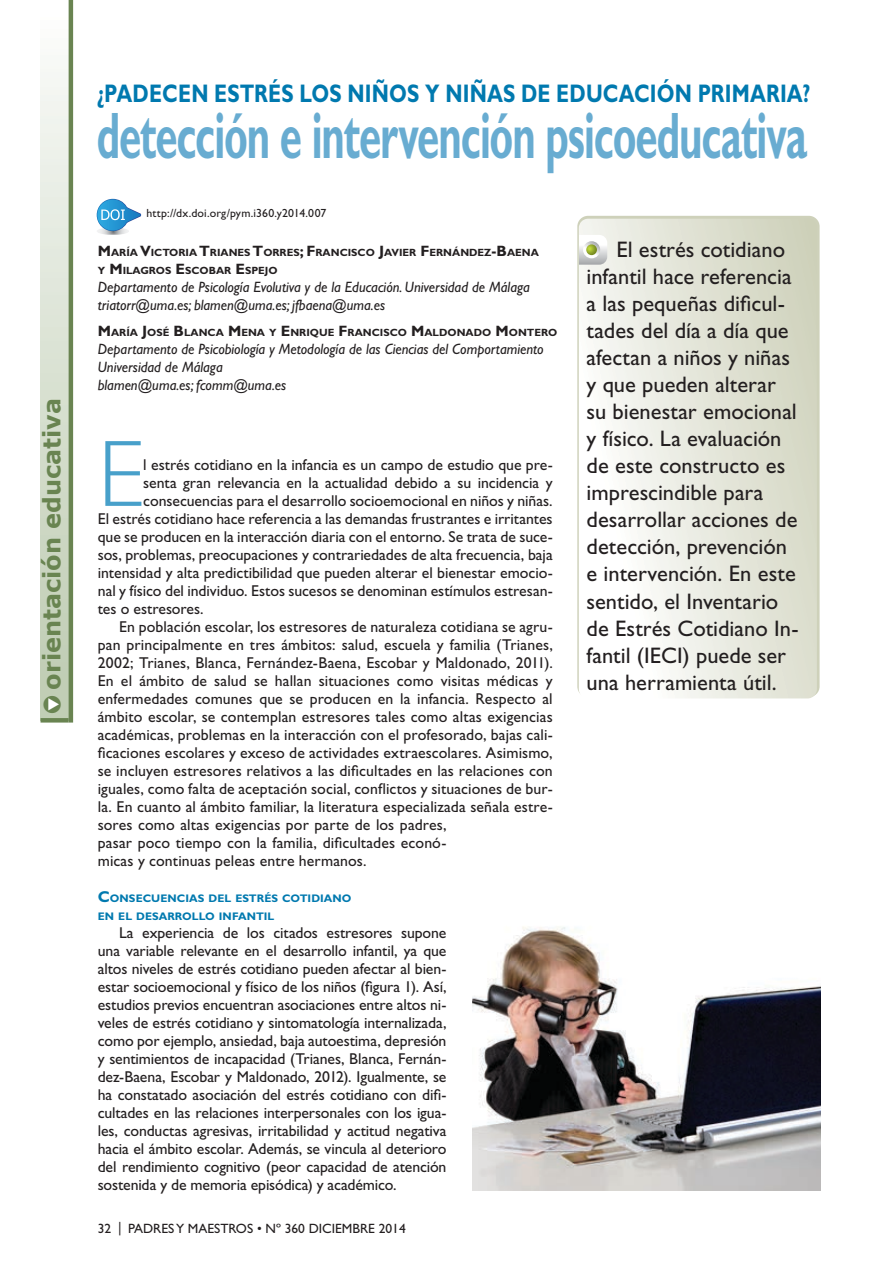
<style>
.page{position:relative;width:893px;height:1263px;background:#fff}
.page>*{position:absolute;margin:0;border:0;box-sizing:border-box;transform-origin:0 0}
.t1{font:300 94.95px "Gill Sans Std";color:#48a0ca}
.t2{font:700 66px "Gill Sans Std";letter-spacing:-.03em;color:#68acd1;scale:.61 1}
.t3{font:700 25.5px "Gill Sans Std";letter-spacing:.005em;color:#0079af;scale:.8 1}
.t4{font:700 24px "Verdana";color:#698451}
.t5{font:22.5px/27px "Gill Sans Std";color:#231f20}
.t6{font:15.75px/18px "Gill Sans Std";letter-spacing:.005em;color:#231f20;text-align:justify}
.t7{font:italic 15px/18px "Gill Sans Std";color:#231f20;scale:.96 1}
.t8{font:13.5px "Gill Sans Std";color:#231f20}
.t9{font:11.85px "Gill Sans Std";letter-spacing:.015em;color:#231f20}
.t10{font:700 10.95px/18px "Gill Sans Std";letter-spacing:.005em;color:#0079af}
.t11{font:700 10.5px/18px "Gill Sans Std";color:#231f20}
.s1{color:#fff}
.s2{font-size:15px}
.s3{font-size:15.75px}
</style>
<div class="page">
<div style="left:41px;top:0;width:30px;height:720px;background:linear-gradient(to bottom,#fbfcfb,#bccab0)"></div>
<hr style="left:41px;top:718px;width:28px;height:4px;background:#698451">
<hr style="left:69px;top:0;width:4px;height:722px;background:#698451">
<svg style="left:97px;top:199px;width:44px;height:36px"></svg>
<img style="left:472px;top:927px;width:349px;height:264px">
<div style="left:577px;top:216px;width:243px;height:481px;background:linear-gradient(to right,#d8dac8,#cdd0b9);border-radius:11px"></div>
<svg style="left:579px;top:219px;width:238px;height:479px"></svg>
<svg style="left:579px;top:235px;width:28px;height:30px"></svg>
<h3 class="t4" style="left:36px;top:714px;width:317px;rotate:-90deg"><span class="s1">▼</span>● orientación educativa</h3>
<h3 class="t3" style="left:97px;top:79px;width:690px">¿PADEC EN ESTRÉS LOS NI ÑOS Y NI ÑAS DE EDUCACIÓN</h3>
<h3 class="t3" style="left:698px;top:79px;width:142px">PRIMARIA?</h3>
<h2 class="t2" style="left:97px;top:97px;width:1166px">DETECCIÓN E INTERVENCIÓN PSICOEDUCATIVA</h2>
<p class="t9" style="left:146px;top:206px;width:182px">http://dx.doi.org/pym.i360.y2014.007</p>
<p class="t11" style="left:98px;top:243px;width:443px"><span class="s2">M</span>ARÍA <span class="s2">V</span>ICTORIA <span class="s2">T</span>RIANES <span class="s2">T</span>ORRES<span class="s2">; F</span> RANCISCO <span class="s2">J</span>AVIER <span class="s2">F</span> ERNÁNDEZ<span class="s2">-B</span>AENA<br>Y <span class="s2">M</span> ILAGROS <span class="s2">E</span>SCOBAR <span class="s2">E</span>SPEJO</p>
<p class="t7" style="left:98px;top:278px;width:452px">Departamento de Psicología Evolutiva y de la Educación. Universidad de Málaga triatorr@uma.es; blamen@uma.es; jfbaena@uma.es</p>
<p class="t11" style="left:98px;top:324px;width:461px"><span class="s2">M</span>ARÍA <span class="s2">J</span>OSÉ <span class="s2">B</span>LANCA <span class="s2">M</span> ENA Y <span class="s2">E</span> NRIQUE <span class="s2">F</span> RANCISCO <span class="s2">M</span>ALDONADO <span class="s2">M</span> ONTERO</p>
<p class="t7" style="left:98px;top:340px;width:466px">Departamento de Psicobiología y Metodología de las Ciencias del Comportamiento<br>Universidad de Málaga<br>blamen@uma.es; fcomm@uma.es</p>
<h1 class="t1" style="left:98px;top:421px;width:48px">E</h1>
<p class="t6" style="left:143px;top:456px;width:411px">l estrés cotidiano en la infancia es un campo de estudio que pre-</p>
<p class="t6" style="left:143px;top:474px;width:411px">senta gran relevancia en la actualidad debido a su incidencia y</p>
<p class="t6" style="left:143px;top:492px;width:411px">consecuencias para el desarrollo socioemocional en niños y niñas.</p>
<p class="t6" style="left:98px;top:510px;width:456px">El estrés cotidiano hace referencia a las demandas frustrantes e irritantes</p>
<p class="t6" style="left:98px;top:528px;width:456px">que se producen en la interacción diaria con el entorno. Se trata de suce-</p>
<p class="t6" style="left:98px;top:546px;width:457px">sos, problemas, preocupaciones y contrariedades de alta frecuencia, baja</p>
<p class="t6" style="left:98px;top:564px;width:456px">intensidad y alta predictibilidad que pueden alterar el bienestar emocio-</p>
<p class="t6" style="left:98px;top:582px;width:456px">nal y físico del individuo. Estos sucesos se denominan estímulos estresan-</p>
<p class="t6" style="left:98px;top:600px;width:107px">tes o estresores.</p>
<p class="t6" style="left:119px;top:618px;width:435px">En población escolar, los estresores de naturaleza cotidiana se agru-</p>
<p class="t6" style="left:98px;top:636px;width:457px">pan principalmente en tres ámbitos: salud, escuela y familia (Trianes,</p>
<p class="t6" style="left:98px;top:654px;width:456px">2002; Trianes, Blanca, Fernández-Baena, Escobar y Maldonado, 2011).</p>
<p class="t6" style="left:98px;top:672px;width:456px">En el ámbito de salud se hallan situaciones como visitas médicas y</p>
<p class="t6" style="left:98px;top:690px;width:456px">enfermedades comunes que se producen en la infancia. Respecto al</p>
<p class="t6" style="left:98px;top:708px;width:456px">ámbito escolar, se contemplan estresores tales como altas exigencias</p>
<p class="t6" style="left:98px;top:726px;width:456px">académicas, problemas en la interacción con el profesorado, bajas cali-</p>
<p class="t6" style="left:98px;top:744px;width:456px">ficaciones escolares y exceso de actividades extraescolares. Asimismo,</p>
<p class="t6" style="left:98px;top:762px;width:456px">se incluyen estresores relativos a las dificultades en las relaciones con</p>
<p class="t6" style="left:98px;top:780px;width:456px">iguales, como falta de aceptación social, conflictos y situaciones de bur-</p>
<p class="t6" style="left:98px;top:798px;width:456px">la. En cuanto al ámbito familiar, la literatura especializada señala estre-</p>
<p class="t6" style="left:98px;top:816px;width:350px">sores como altas exigencias por parte de los padres,</p>
<p class="t6" style="left:98px;top:834px;width:350px">pasar poco tiempo con la familia, dificultades econó-</p>
<p class="t6" style="left:98px;top:852px;width:270px">micas y continuas peleas entre hermanos.</p>
<p class="t10" style="left:98px;top:889px;width:255px"><span class="s3">C</span>ONSECUENCIAS DEL ESTRÉS COTIDIANO<br>EN EL DESARROLLO INFANTIL</p>
<p class="t6" style="left:98px;top:924px;width:350px;text-indent:21px">La experiencia de los citados estresores supone una variable relevante en el desarrollo infantil, ya que altos niveles de estrés cotidiano pueden afectar al bien&shy;estar socioemocional y físico de los niños (figura 1). Así, estudios previos encuentran asociaciones entre altos ni&shy;veles de estrés cotidiano y sintomatología internalizada, como por ejemplo, ansiedad, baja autoestima, depresión y sentimientos de incapacidad (Trianes, Blanca, Fernán&shy;dez-Baena, Escobar y Maldonado, 2012). Igualmente, se ha constatado asociación del estrés cotidiano con difi&shy;cultades en las relaciones interpersonales con los igua&shy;les, conductas agresivas, irritabilidad y actitud negativa hacia el ámbito escolar. Además, se vincula al deterioro del rendimiento cognitivo (peor capacidad de atención sostenida y de memoria episódica) y académico.</p>
<p class="t8" style="left:98px;top:1221px;width:309px">32 | PADRES Y MAESTROS • Nº 360 DICIEMBRE 2014</p>
<p class="t5" style="left:587px;top:236px;width:214px;text-indent:30px">El estrés cotidiano infantil hace referencia a las pequeñas dificul&shy;tades del día a día que afectan a niños y niñas y que pueden alterar su bienestar emocional y físico. La evaluación de este constructo es imprescindible para desarrollar acciones de detección, prevención e intervención. En este sentido, el Inventario de Estrés Cotidiano In&shy;fantil (IECI) puede ser una herramienta útil.</p>
</div>
